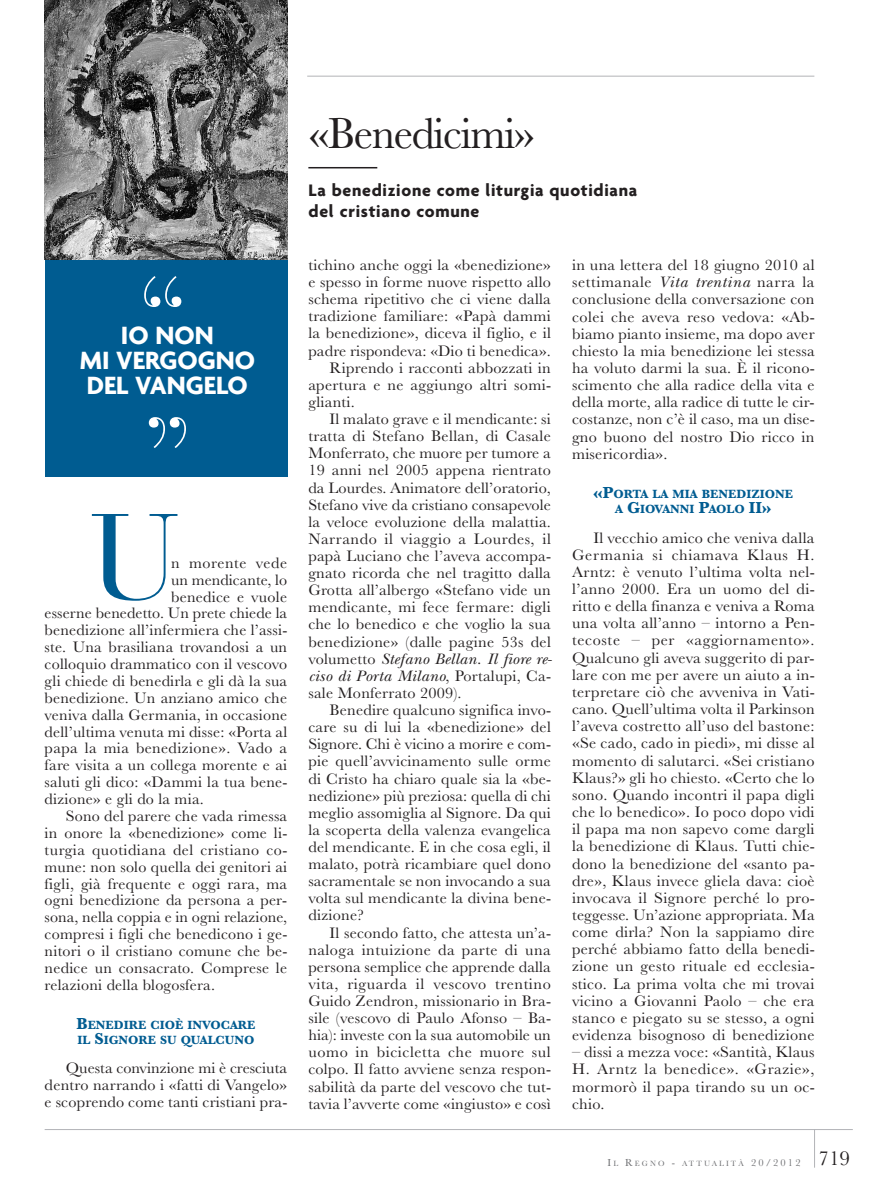
<style>
.page{position:relative;width:889px;height:1187px;background:#fff}
.page>*{position:absolute;margin:0;border:0;box-sizing:border-box;transform-origin:0 0}
.t1{font:120.3px "Bauer Bodoni Std";color:#005c91}
.t2{font:108px "Bauer Bodoni Std";color:#fff}
.t3{font:45px "Baskerville";letter-spacing:-.03em;color:#231f20}
.t4{font:700 27px/25px "Agenda";color:#fff;text-align:center}
.t5{font:700 18px/21px "Agenda";letter-spacing:.04em;color:#231f20}
.t6{font:15.75px/17.1px "Baskerville";letter-spacing:.015em;color:#231f20;text-align:justify}
.t7{font:15.75px "Baskerville";letter-spacing:.035em;color:#231f20}
.t8{font:italic 15.75px/17.1px "New Baskerville Std";letter-spacing:.015em;color:#231f20}
.t9{font:700 12.3px/15.3px "Baskerville";color:#005c91;text-align:center}
.t10{font:7.8px "Baskerville";letter-spacing:.265em;color:#6c6d70}
.s1{font-size:16.5px}
.s2{font-family:"Baskerville";font-style:normal}
.s3{font-family:"New Baskerville Std";font-style:italic}
.s4{font-size:10.5px}
</style>
<div class="page">
<hr style="left:45px;top:1129px;width:808px;height:1px;background:#b2b3b7">
<hr style="left:814px;top:1129px;width:1px;height:38px;background:#b2b3b7">
<div style="left:45px;top:248px;width:242px;height:228px;background:#005c91"></div>
<hr style="left:308px;top:167px;width:69px;height:1px;background:#231f20">
<hr style="left:307px;top:76px;width:507px;height:1px;background:#b2b3b7">
<img style="left:45px;top:0;width:242px;height:259px">
<h2 class="t2" style="left:136px;top:253px;width:55px">“</h2>
<h3 class="t4" style="left:80px;top:325px;width:177px">IO NON<br>MI VERGOGNO<br>DEL VANGELO</h3>
<h2 class="t2" style="left:194px;top:471px;width:55px;rotate:-180deg">“</h2>
<h1 class="t1" style="left:91px;top:487px;width:88px">U</h1>
<p class="t7" style="left:171px;top:557px;width:118px">n morente vede</p>
<p class="t6" style="left:171px;top:572px;width:118px">un mendicante, lo</p>
<p class="t6" style="left:171px;top:589px;width:118px">be nedice e vuole</p>
<p class="t6" style="left:45px;top:606px;width:244px">esserne benedetto. Un prete chiede la</p>
<p class="t6" style="left:45px;top:623px;width:244px">benedizione all’infermiera che l’assi-</p>
<p class="t6" style="left:45px;top:640px;width:244px">ste. Una brasiliana trovandosi a un</p>
<p class="t6" style="left:45px;top:657px;width:244px">colloquio drammatico con il vescovo</p>
<p class="t6" style="left:45px;top:674px;width:244px">gli chiede di benedirla e gli dà la sua</p>
<p class="t6" style="left:45px;top:691px;width:244px">benedizione. Un anziano amico che</p>
<p class="t6" style="left:45px;top:707px;width:244px">veniva dalla Germania, in occasione</p>
<p class="t6" style="left:45px;top:724px;width:244px">dell’ultima venuta mi disse: «Porta al</p>
<p class="t6" style="left:45px;top:741px;width:244px">papa la mia benedizione». Vado a</p>
<p class="t6" style="left:45px;top:758px;width:244px">fare visita a un collega morente e ai</p>
<p class="t6" style="left:45px;top:775px;width:244px">saluti gli dico: «Dammi la tua bene-</p>
<p class="t6" style="left:45px;top:792px;width:161px">dizione» e gli do la mia.</p>
<p class="t6" style="left:66px;top:809px;width:223px">Sono del parere che vada rimessa</p>
<p class="t6" style="left:45px;top:826px;width:244px">in onore la «benedizione» come li-</p>
<p class="t6" style="left:45px;top:842px;width:244px">turgia quotidiana del cristiano co-</p>
<p class="t6" style="left:45px;top:859px;width:244px">mune: non solo quella dei genitori ai</p>
<p class="t6" style="left:45px;top:876px;width:244px">figli, già frequente e oggi rara, ma</p>
<p class="t6" style="left:45px;top:893px;width:244px">ogni benedizione da persona a per-</p>
<p class="t6" style="left:45px;top:910px;width:244px">sona, nella coppia e in ogni relazione,</p>
<p class="t6" style="left:45px;top:927px;width:244px">compresi i figli che benedicono i ge-</p>
<p class="t6" style="left:45px;top:944px;width:244px">nitori o il cristiano comune che be-</p>
<p class="t6" style="left:45px;top:961px;width:244px">nedice un consacrato. Comprese le</p>
<p class="t6" style="left:45px;top:977px;width:172px">relazioni della blogosfera.</p>
<p class="t9" style="left:76px;top:1017px;width:181px;text-align:left"><span class="s1">B</span>ENEDIRE CIOÈ INVOCARE<br>IL <span class="s1">S</span>IGNORE SU QUALCUNO</p>
<p class="t6" style="left:45px;top:1060px;width:244px;text-indent:21px">Questa convinzione mi è cresciuta dentro narrando i «fatti di Vangelo» e scoprendo come tanti cristiani pra-</p>
<h3 class="t3" style="left:308px;top:118px;width:228px">«Benedicimi»</h3>
<p class="t5" style="left:308px;top:181px;width:330px">La benedizione come liturgia quotidiana del cristiano comune</p>
<p class="t6" style="left:308px;top:258px;width:244px">tichino anche oggi la «benedizione»</p>
<p class="t6" style="left:308px;top:275px;width:244px">e spesso in forme nuove rispetto allo</p>
<p class="t6" style="left:308px;top:292px;width:244px">schema ripetitivo che ci viene dalla</p>
<p class="t6" style="left:308px;top:309px;width:244px">tradizione familiare: «Papà dammi</p>
<p class="t6" style="left:308px;top:326px;width:244px">la benedizione», diceva il figlio, e il</p>
<p class="t6" style="left:308px;top:343px;width:244px">padre rispondeva: «Dio ti benedica».</p>
<p class="t6" style="left:330px;top:361px;width:223px">Riprendo i racconti abbozzati in</p>
<p class="t6" style="left:308px;top:378px;width:244px">apertura e ne aggiungo altri somi-</p>
<p class="t6" style="left:308px;top:395px;width:48px">glianti.</p>
<p class="t6" style="left:330px;top:412px;width:223px">Il malato grave e il mendicante: si</p>
<p class="t6" style="left:308px;top:429px;width:244px">tratta di Stefano Bellan, di Casale</p>
<p class="t6" style="left:308px;top:446px;width:244px">Monferrato, che muore per tumore a</p>
<p class="t6" style="left:308px;top:463px;width:244px">19 anni nel 2005 appena rientrato</p>
<p class="t6" style="left:308px;top:480px;width:244px">da Lourdes. Animatore dell’oratorio,</p>
<p class="t6" style="left:308px;top:497px;width:244px">Stefano vive da cristiano consapevole</p>
<p class="t6" style="left:308px;top:515px;width:244px">la veloce evoluzione della malattia.</p>
<p class="t7" style="left:308px;top:533px;width:244px">Narrando il viaggio a Lourdes, il</p>
<p class="t6" style="left:308px;top:549px;width:244px">papà Luciano che l’aveva accompa-</p>
<p class="t6" style="left:308px;top:566px;width:244px">gnato ricorda che nel tragitto dalla</p>
<p class="t6" style="left:308px;top:583px;width:244px">Grotta all’albergo «Stefano vide un</p>
<p class="t6" style="left:308px;top:600px;width:244px">mendicante, mi fece fermare: digli</p>
<p class="t6" style="left:308px;top:617px;width:244px">che lo benedico e che voglio la sua</p>
<p class="t6" style="left:308px;top:634px;width:244px">benedizione» (dalle pagine 53s del</p>
<p class="t8" style="left:308px;top:652px;width:245px"><span class="s2">volumetto</span> Stefano Bellan. Il fiore re&shy;ciso di Porta Milano<span class="s2">, Portalupi, Ca-</span></p>
<p class="t6" style="left:308px;top:686px;width:155px">sale Monferrato 2009).</p>
<p class="t6" style="left:330px;top:703px;width:223px">Benedire qualcuno significa invo-</p>
<p class="t6" style="left:308px;top:720px;width:244px">care su di lui la «benedizione» del</p>
<p class="t6" style="left:308px;top:737px;width:244px">Signore. Chi è vicino a morire e com-</p>
<p class="t6" style="left:308px;top:754px;width:244px">pie quell’avvicinamento sulle orme</p>
<p class="t6" style="left:308px;top:771px;width:244px">di Cristo ha chiaro quale sia la «be-</p>
<p class="t6" style="left:308px;top:788px;width:244px">nedizione» più preziosa: quella di chi</p>
<p class="t6" style="left:308px;top:805px;width:244px">meglio assomiglia al Signore. Da qui</p>
<p class="t6" style="left:308px;top:822px;width:244px">la scoperta della valenza evangelica</p>
<p class="t6" style="left:308px;top:840px;width:244px">del mendicante. E in che cosa egli, il</p>
<p class="t6" style="left:308px;top:857px;width:244px">malato, potrà ricambiare quel dono</p>
<p class="t6" style="left:308px;top:874px;width:244px">sacramentale se non invocando a sua</p>
<p class="t6" style="left:308px;top:891px;width:244px">volta sul mendicante la divina bene-</p>
<p class="t6" style="left:308px;top:908px;width:57px">dizione?</p>
<p class="t6" style="left:330px;top:925px;width:223px">Il secondo fatto, che attesta un’a -</p>
<p class="t6" style="left:308px;top:942px;width:244px">naloga intuizione da parte di una</p>
<p class="t6" style="left:308px;top:959px;width:244px">persona semplice che apprende dalla</p>
<p class="t7" style="left:308px;top:978px;width:244px">vita, riguarda il vescovo trentino</p>
<p class="t6" style="left:308px;top:994px;width:244px">Guido Zendron, missionario in Bra-</p>
<p class="t6" style="left:308px;top:1011px;width:244px">sile (vescovo di Paulo Afonso – Ba-</p>
<p class="t6" style="left:308px;top:1028px;width:244px">hia): investe con la sua automobile un</p>
<p class="t7" style="left:308px;top:1046px;width:244px">uomo in bicicletta che muore sul</p>
<p class="t6" style="left:308px;top:1062px;width:244px">colpo. Il fatto avviene senza respon-</p>
<p class="t6" style="left:308px;top:1079px;width:244px">sabilità da parte del vescovo che tut-</p>
<p class="t6" style="left:308px;top:1096px;width:244px">tavia l’avverte come «ingiusto» e così</p>
<p class="t6" style="left:572px;top:258px;width:244px">in una lettera del 18 giugno 2010 al settimanale <span class="s3">Vita trentina</span> narra la conclusione della conversazione con colei che aveva reso vedova: «Ab&shy;biamo pianto insieme, ma dopo aver chiesto la mia benedizione lei stessa ha voluto darmi la sua. È il ricono&shy;scimento che alla radice della vita e della morte, alla radice di tutte le cir&shy;costanze, non c’è il caso, ma un dise&shy;gno buono del nostro Dio ricco in misericordia».</p>
<p class="t9" style="left:593px;top:486px;width:201px"><span class="s1">«P</span>ORTA LA MIA BENEDIZIONE<br>A <span class="s1">G</span>IOVANNI <span class="s1">P</span>AOLO <span class="s1">II»</span></p>
<p class="t6" style="left:572px;top:530px;width:244px;text-indent:21px">Il vecchio amico che veniva dalla Germania si chiamava Klaus H.<br>Arntz: è venuto l’ultima volta nel&shy;l’anno 2000. Era un uomo del di&shy;ritto e della finanza e veniva a Roma una volta all’anno – intorno a Pen&shy;tecoste – per «aggiornamento».<br>Qualcuno gli aveva suggerito di par&shy;lare con me per avere un aiuto a in&shy;terpretare ciò che avveniva in Vati&shy;cano. Quell’ultima volta il Parkinson l’aveva costretto all’uso del bastone: «Se cado, cado in piedi», mi disse al momento di salutarci. «Sei cristiano Klaus?» gli ho chiesto. «Certo che lo sono. Quando incontri il papa digli che lo benedico». Io poco dopo vidi il papa ma non sapevo come dargli la benedizione di Klaus. Tutti chie&shy;dono la benedizione del «santo pa&shy;dre», Klaus invece gliela dava: cioè invocava il Signore perché lo pro&shy;teggesse. Un’azione appropriata. Ma come dirla? Non la sappiamo dire perché abbiamo fatto della benedi&shy;zione un gesto rituale ed ecclesia&shy;stico. La prima volta che mi trovai vicino a Giovanni Paolo – che era stanco e piegato su se stesso, a ogni evidenza bisognoso di benedizione</p>
<p class="t6" style="left:572px;top:1045px;width:244px">– dissi a mezza voce: «Santità, Klaus H. Arntz la benedice». «Grazie», mormorò il papa tirando su un oc&shy;chio.</p>
<p class="t10" style="left:607px;top:1161px;width:244px"><span class="s4">I</span>L <span class="s4">R</span>EGNO <span class="s4">-</span> ATTUALITÀ <span class="s4">20/2012</span> <sup>719</sup></p>
</div>
